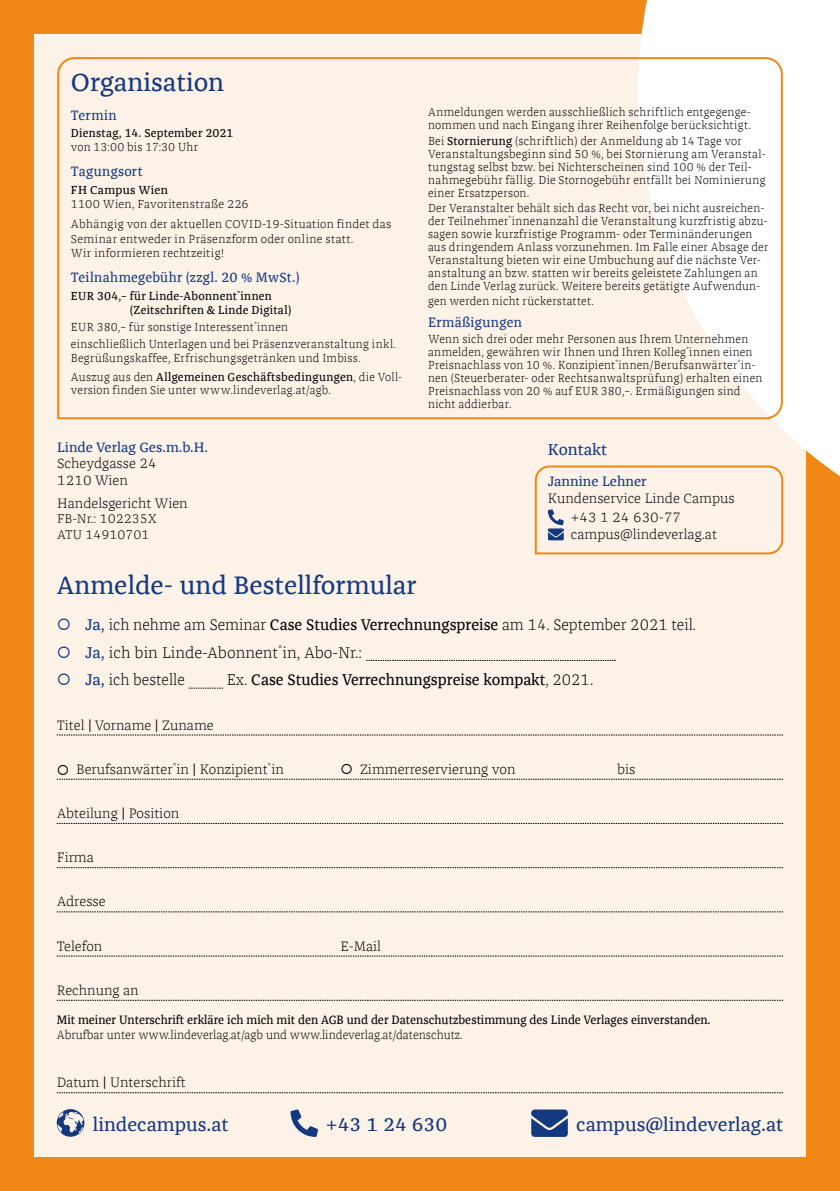
<style>
.page{position:relative;width:840px;height:1191px;background:#fff}
.page>*{position:absolute;margin:0;border:0;box-sizing:border-box;transform-origin:0 0}
.t1{font:26px "Franziska Offc Pro";color:#143981}
.t2{font:19.4px "Franziska Offc Pro";color:#143981}
.t3{font:16.2px "Franziska Offc Pro";color:#143981}
.t4{font:300 16px "Franziska Offc Pro";color:#000;scale:.95 1}
.t5{font:16px "Franziska Offc Pro";color:#000;scale:.95 1}
.t6{font:300 16px "Franziska Offc Pro";color:#000}
.t7{font:300 14px/16.8px "Franziska Offc Pro";color:#000}
.t8{font:14px "Franziska Offc Pro";letter-spacing:.015em;color:#143981;scale:.95 1}
.t9{font:14px "Franziska Offc Pro";letter-spacing:.015em;color:#143981}
.t10{font:300 13px/15.6px "Franziska Offc Pro";color:#000}
.t11{font:12.4px "Franziska Offc Pro";color:#000;scale:.94 1}
.t12{font:300 12.4px "Franziska Offc Pro";color:#000;scale:.94 1}
.t13{font:300 12px/13px "Franziska Offc Pro";letter-spacing:.02em;color:#000;scale:.95 1}
.t14{font:300 12px/20px "Franziska Offc Pro";letter-spacing:.02em;color:#000}
.t15{font:12px/14.4px "Franziska Offc Pro";letter-spacing:.025em;color:#000;scale:.95 1}
.t16{font:12px "Franziska Offc Pro";letter-spacing:.025em;color:#000}
.s1{font-weight:400}
.s2{color:#143981}
.s3{font-weight:400;color:#143981}
.s4{font-weight:300}
</style>
<div class="page">
<div style="left:0;top:0;width:839px;height:1191px;background:#f18815"></div>
<svg style="left:641px;top:0;width:198px;height:559px;background:#fdefdf"></svg>
<div style="left:34px;top:34px;width:771px;height:1123px;background:#fdf2e7"></div>
<svg style="left:57px;top:56px;width:726px;height:364px"></svg>
<svg style="left:57px;top:734px;width:725px;height:1px"></svg>
<svg style="left:57px;top:779px;width:725px;height:1px"></svg>
<svg style="left:57px;top:823px;width:725px;height:1px"></svg>
<svg style="left:57px;top:867px;width:725px;height:1px"></svg>
<svg style="left:57px;top:911px;width:725px;height:1px"></svg>
<svg style="left:57px;top:955px;width:725px;height:1px"></svg>
<svg style="left:57px;top:1000px;width:725px;height:1px"></svg>
<svg style="left:57px;top:1092px;width:725px;height:1px"></svg>
<svg style="left:366px;top:660px;width:249px;height:1px"></svg>
<svg style="left:189px;top:688px;width:34px;height:1px"></svg>
<svg style="left:57px;top:1109px;width:27px;height:27px"></svg>
<svg style="left:290px;top:1109px;width:28px;height:28px"></svg>
<svg style="left:531px;top:1109px;width:36px;height:28px"></svg>
<svg style="left:534px;top:465px;width:249px;height:90px"></svg>
<h1 class="t1" style="left:71px;top:66px;width:155px">Organisation</h1>
<p class="t8" style="left:71px;top:106px;width:49px">Termin</p>
<p class="t15" style="left:71px;top:125px;width:172px">Dienstag, 14. September 2021</p>
<p class="t13" style="left:71px;top:140px;width:135px">von 13:00 bis 17:30 Uhr</p>
<p class="t8" style="left:71px;top:163px;width:77px">Tagungsort</p>
<p class="t16" style="left:71px;top:182px;width:98px">FH Campus Wien</p>
<p class="t14" style="left:71px;top:194px;width:322px">1100 Wien, Favoritenstraße 226<br>Abhängig von der aktuellen COVID-19-Situation findet das</p>
<p class="t14" style="left:71px;top:231px;width:284px;line-height:14.4px">Seminar entweder in Präsenzform oder online statt.<br>Wir informieren rechtzeitig!</p>
<p class="t8" style="left:71px;top:269px;width:242px">Teilnahmegebühr (zzgl. 20 % MwSt.)</p>
<p class="t15" style="left:130px;top:288px;width:171px;text-indent:-59px">EUR 304,– für Linde-Abonnent<sup>*</sup>innen (Zeitschriften &amp; Linde Digital)</p>
<p class="t13" style="left:71px;top:318px;width:343px;line-height:16.8px">EUR 380,– für sonstige Interessent<sup>*</sup>innen<br>einschließlich Unterlagen und bei Präsenzveranstaltung inkl.</p>
<p class="t13" style="left:71px;top:348px;width:350px;line-height:18.6px">Begrüßungskaffee, Erfrischungsgetränken und Imbiss.<br>Auszug aus den <span class="s1">Allgemeinen Geschäftsbedingungen</span>, die Voll-</p>
<p class="t13" style="left:71px;top:383px;width:275px">version finden Sie unter www.lindeverlag.at/agb.</p>
<p class="t9" style="left:57px;top:438px;width:152px">Linde Verlag Ges.m.b.H.</p>
<p class="t7" style="left:57px;top:455px;width:101px">Scheydgasse 24<br>1210 Wien</p>
<p class="t7" style="left:57px;top:494px;width:132px">Handelsgericht Wien</p>
<p class="t10" style="left:57px;top:511px;width:101px">FB-Nr.: 102235X<br>ATU 14910701</p>
<p class="t13" style="left:428px;top:105px;width:341px">Anmeldungen werden ausschließlich schriftlich entgegenge&shy;nommen und nach Eingang ihrer Reihenfolge berücksichtigt.</p>
<p class="t13" style="left:428px;top:134px;width:357px">Bei <span class="s1">Stornierung</span> (schriftlich) der Anmeldung ab 14 Tage vor Veranstaltungsbeginn sind 50 %, bei Stornierung am Veranstal&shy;tungstag selbst bzw. bei Nichterscheinen sind 100 % der Teil&shy;nahmegebühr fällig. Die Stornogebühr entfällt bei Nominierung einer Ersatzperson.</p>
<p class="t13" style="left:428px;top:202px;width:359px">Der Veranstalter behält sich das Recht vor, bei nicht ausreichen&shy;der Teilnehmer<sup>*</sup>innenanzahl die Veranstaltung kurzfristig abzu&shy;sagen sowie kurzfristige Programm- oder Terminänderungen aus dringendem Anlass vorzunehmen. Im Falle einer Absage der Veranstaltung bieten wir eine Umbuchung auf die nächste Ver&shy;anstaltung an bzw. statten wir bereits geleistete Zahlungen an den Linde Verlag zurück. Weitere bereits getätigte Aufwendun-</p>
<p class="t13" style="left:428px;top:294px;width:176px">gen werden nicht rückerstattet.</p>
<p class="t8" style="left:428px;top:314px;width:100px">Ermäßigungen</p>
<p class="t13" style="left:428px;top:332px;width:353px">Wenn sich drei oder mehr Personen aus Ihrem Unternehmen anmelden, gewähren wir Ihnen und Ihren Kolleg<sup>*</sup>innen einen Preisnachlass von 10 %. Konzipient<sup>*</sup>innen/Berufsanwärter<sup>*</sup>in&shy;nen (Steuerberater- oder Rechtsanwaltsprüfung) erhalten einen Preisnachlass von 20 % auf EUR 380,–. Ermäßigungen sind nicht addierbar.</p>
<h3 class="t3" style="left:547px;top:439px;width:61px">Kontakt</h3>
<p class="t9" style="left:547px;top:473px;width:100px">Jannine Lehner</p>
<p class="t7" style="left:570px;top:489px;width:165px;line-height:18.6px;text-indent:-23px">Kundenservice Linde Campus +43 1 24 630-77</p>
<p class="t7" style="left:570px;top:525px;width:147px">campus@lindeverlag.at</p>
<h1 class="t1" style="left:57px;top:569px;width:361px">Anmelde- und Bestellformular</h1>
<h3 class="t4" style="left:57px;top:614px;width:674px"><span class="s2">○</span> <span class="s3">Ja,</span> ich nehme am Seminar <span class="s1">Case Studies Verrechnungspreise</span> am 14. September 2021 teil.</h3>
<h3 class="t6" style="left:57px;top:642px;width:307px"><span class="s2">○</span> <span class="s3">Ja,</span> ich bin Linde-Abonnent<sup>*</sup>in, Abo-Nr.:</h3>
<h3 class="t4" style="left:57px;top:670px;width:136px"><span class="s2">○</span> <span class="s3">Ja,</span> ich bestelle</h3>
<h3 class="t5" style="left:226px;top:670px;width:387px"><span class="s4">Ex.</span> Case Studies Verrechnungspreise kompakt<span class="s4">, 2021.</span></h3>
<p class="t7" style="left:57px;top:716px;width:158px">Titel <span class="s1">|</span> Vorname <span class="s1">|</span> Zuname</p>
<p class="t7" style="left:57px;top:760px;width:228px">○ Berufsanwärter<sup>*</sup>in <span class="s1">|</span> Konzipient<sup>*</sup>in</p>
<p class="t7" style="left:340px;top:760px;width:176px">○ Zimmerreservierung von</p>
<p class="t7" style="left:617px;top:760px;width:20px">bis</p>
<p class="t7" style="left:57px;top:804px;width:124px">Abteilung <span class="s1">|</span> Position</p>
<p class="t7" style="left:57px;top:849px;width:39px">Firma</p>
<p class="t7" style="left:57px;top:893px;width:50px">Adresse</p>
<p class="t7" style="left:57px;top:937px;width:47px">Telefon</p>
<p class="t7" style="left:340px;top:937px;width:42px">E-Mail</p>
<p class="t7" style="left:57px;top:981px;width:83px">Rechnung an</p>
<p class="t11" style="left:57px;top:1011px;width:696px">Mit meiner Unterschrift erkläre ich mich mit den AGB und der Datenschutzbestimmung des Linde Verlages einverstanden.</p>
<p class="t12" style="left:57px;top:1026px;width:433px">Abrufbar unter www.lindeverlag.at/agb und www.lindeverlag.at/datenschutz.</p>
<p class="t7" style="left:57px;top:1074px;width:130px">Datum <span class="s1">|</span> Unterschrift</p>
<h2 class="t2" style="left:93px;top:1111px;width:137px">lindecampus.at</h2>
<h2 class="t2" style="left:325px;top:1111px;width:123px">+43 1 24 630</h2>
<h2 class="t2" style="left:576px;top:1111px;width:209px">campus@lindeverlag.at</h2>
</div>
